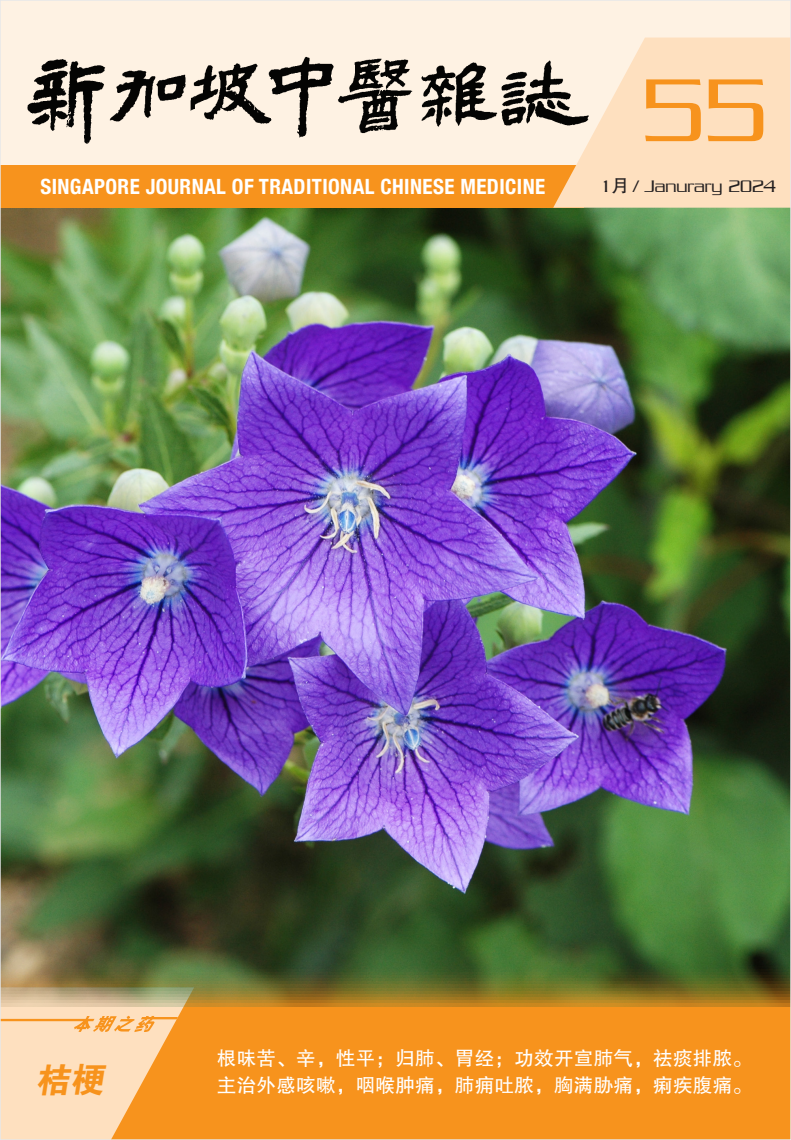
<style>
.page{position:relative;width:791px;height:1140px;background:#fef2e3}
.page>*{position:absolute;margin:0;border:0;box-sizing:border-box;transform-origin:0 0}
.t1{font:300 96.45px "Serpentine";color:#f7931d}
.t2{font:italic 34.5px "FZDHTJW GB1 0";color:#f7931d}
.t3{font:700 condensed 21px "Helvetica Neue";letter-spacing:.02em;color:#fff}
.t4{font:19.5px/27px "FZHTJW GB1 0";letter-spacing:.015em;color:#fff}
.t5{font:300 18px "Serpentine";color:#231f20}
.s1{font-family:"FZHTJW GB1 0";font-weight:400}
</style>
<div class="page">
<div style="left:0;top:904px;width:791px;height:236px;background:#f7931d"></div>
<img style="left:2px;top:208px;width:787px;height:798px">
<div style="left:0;top:166px;width:584px;height:42px;background:#f7931d"></div>
<svg style="left:553px;top:38px;width:236px;height:170px;background:#fde0bf"></svg>
<img style="left:27px;top:51px;width:566px;height:101px">
<svg style="left:2px;top:987px;width:192px;height:151px"></svg>
<p class="t3" style="left:40px;top:169px;width:506px">SINGAPORE JOURNAL OF TRADITIONAL CHINESE MEDICINE</p>
<p class="t1" style="left:642px;top:57px;width:126px">55</p>
<p class="t5" style="left:603px;top:176px;width:174px">1<span class="s1">月</span> / Janurary 2024</p>
<p class="t2" style="left:35px;top:1060px;width:77px">桔梗</p>
<p class="t4" style="left:217px;top:1044px;width:537px">根味苦、辛，性平；归肺、胃经；功效开宣肺气，祛痰排脓。主治外感咳嗽，咽喉肿痛，肺痈吐脓，胸满胁痛，痢疾腹痛。</p>
</div>
